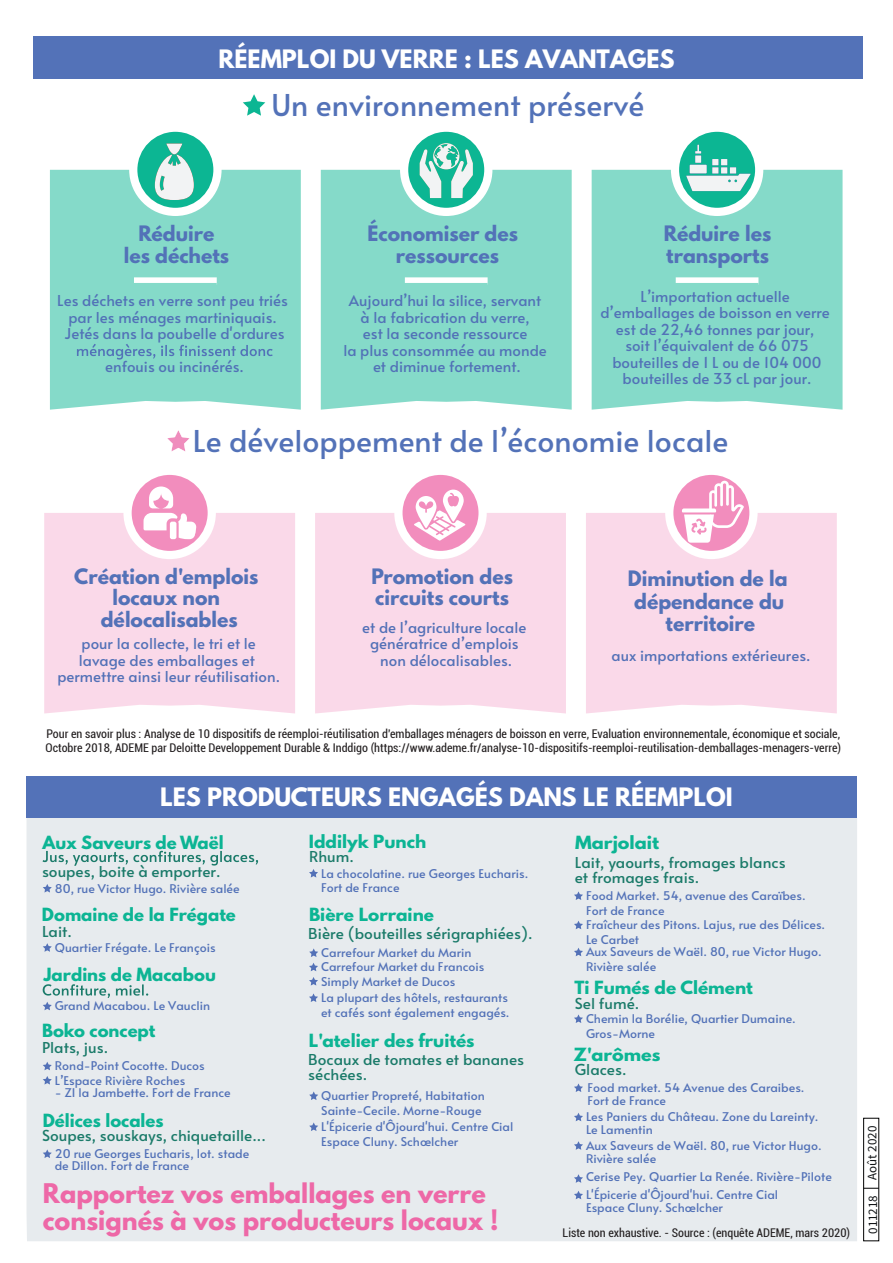
<style>
.page{position:relative;width:893px;height:1263px;background:#fff}
.page>*{position:absolute;margin:0;border:0;box-sizing:border-box;transform-origin:0 0}
.t1{font:30px "Alata";color:#5372b8}
.t2{font:700 24px/27px "League Spartan";color:#ee68a7}
.t3{font:700 22.5px "League Spartan";color:#fff}
.t4{font:700 18.9px/21.8px "League Spartan";color:#5372b8;text-align:center}
.t5{font:700 16.05px "League Spartan";color:#0cb594}
.t6{font:700 16.05px "League Spartan";color:#0cb594;scale:1.05 1}
.t7{font:700 16.05px "League Spartan";color:#0cb594;scale:1.09 1}
.t8{font:15px/16.5px "Alata";color:#5372b8;text-align:center}
.t9{font:15px/15px "Alata";color:#1b7b6a}
.t10{font:13.05px "Source Sans Pro";color:#111416}
.t11{font:12px/14.4px "Alata";color:#5372b8}
.t12{font:condensed 12px/13.5px "Roboto";color:#231f20}
</style>
<div class="page">
<div style="left:26px;top:818px;width:831px;height:423px;background:#e7ebee"></div>
<div style="left:27px;top:776px;width:830px;height:42px;background:#5372b8"></div>
<div style="left:33px;top:37px;width:830px;height:42px;background:#5372b8"></div>
<div style="left:315px;top:513px;width:251px;height:200px;background:#fad9e9"></div>
<div style="left:586px;top:513px;width:251px;height:200px;background:#fad9e9"></div>
<div style="left:44px;top:513px;width:251px;height:200px;background:#fad9e9"></div>
<svg style="left:132px;top:475px;width:76px;height:76px;background:#f290be"></svg>
<div style="left:403px;top:475px;width:75px;height:76px;background:#f28dbd;border-radius:50%"></div>
<svg style="left:673px;top:475px;width:76px;height:76px"></svg>
<div style="left:137px;top:132px;width:76px;height:76px;background:#0cb693;border-radius:50%"></div>
<svg style="left:50px;top:170px;width:251px;height:240px;background:#88daca"></svg>
<svg style="left:134px;top:277px;width:83px;height:8px"></svg>
<div style="left:408px;top:132px;width:76px;height:76px;background:#0cb693;border-radius:50%"></div>
<div style="left:321px;top:170px;width:251px;height:240px;background:#85dac9"></div>
<svg style="left:405px;top:277px;width:83px;height:8px"></svg>
<div style="left:679px;top:132px;width:76px;height:76px;background:#0cb693;border-radius:50%"></div>
<div style="left:592px;top:170px;width:250px;height:240px;background:#85dac9"></div>
<svg style="left:676px;top:277px;width:82px;height:8px"></svg>
<svg style="left:77px;top:344px;width:196px;height:16px;background:#7ac4c5"></svg>
<svg style="left:155px;top:144px;width:39px;height:56px"></svg>
<div style="left:690px;top:165px;width:17px;height:8px;background:#f2f3f4"></div>
<div style="left:730px;top:167px;width:6px;height:7px;background:#f2f3f4"></div>
<div style="left:721px;top:167px;width:6px;height:7px;background:#f2f3f4"></div>
<div style="left:712px;top:167px;width:6px;height:7px;background:#f2f3f4"></div>
<svg style="left:712px;top:159px;width:15px;height:6px"></svg>
<div style="left:695px;top:155px;width:6px;height:8px;background:#f2f3f4"></div>
<svg style="left:695px;top:145px;width:6px;height:9px"></svg>
<svg style="left:686px;top:174px;width:65px;height:17px"></svg>
<svg style="left:420px;top:143px;width:53px;height:55px"></svg>
<svg style="left:43px;top:851px;width:215px;height:15px;background:#bcd3d2"></svg>
<svg style="left:414px;top:490px;width:51px;height:51px"></svg>
<svg style="left:682px;top:481px;width:62px;height:62px"></svg>
<svg style="left:144px;top:486px;width:52px;height:53px"></svg>
<svg style="left:243px;top:94px;width:22px;height:22px"></svg>
<svg style="left:167px;top:430px;width:23px;height:22px"></svg>
<div style="left:863px;top:1118px;width:16px;height:123px;border:1px solid #000001"></div>
<svg style="left:864px;top:1188px;width:15px;height:1px"></svg>
<svg style="left:43px;top:884px;width:9px;height:8px"></svg>
<svg style="left:309px;top:869px;width:9px;height:8px"></svg>
<svg style="left:309px;top:948px;width:9px;height:9px"></svg>
<svg style="left:574px;top:891px;width:9px;height:9px"></svg>
<svg style="left:574px;top:921px;width:9px;height:8px"></svg>
<svg style="left:574px;top:948px;width:9px;height:8px"></svg>
<svg style="left:574px;top:1014px;width:9px;height:9px"></svg>
<svg style="left:574px;top:1083px;width:9px;height:9px"></svg>
<svg style="left:574px;top:1113px;width:9px;height:8px"></svg>
<svg style="left:574px;top:1141px;width:9px;height:9px"></svg>
<svg style="left:574px;top:1174px;width:9px;height:9px"></svg>
<svg style="left:574px;top:1191px;width:9px;height:8px"></svg>
<svg style="left:309px;top:1091px;width:9px;height:9px"></svg>
<svg style="left:309px;top:1122px;width:9px;height:9px"></svg>
<svg style="left:309px;top:963px;width:9px;height:8px"></svg>
<svg style="left:43px;top:984px;width:105px;height:26px;background:#cbdbdc"></svg>
<svg style="left:43px;top:1062px;width:9px;height:8px"></svg>
<svg style="left:43px;top:1076px;width:9px;height:8px"></svg>
<svg style="left:43px;top:1149px;width:9px;height:9px"></svg>
<svg style="left:43px;top:943px;width:9px;height:9px"></svg>
<svg style="left:309px;top:977px;width:9px;height:8px"></svg>
<svg style="left:309px;top:993px;width:9px;height:9px"></svg>
<h3 class="t3" style="left:218px;top:41px;width:457px">RÉEMPLOI DU VERRE : LES AVANTAGES</h3>
<h1 class="t1" style="left:271px;top:82px;width:374px">Un environnement préservé</h1>
<h3 class="t4" style="left:124px;top:222px;width:107px">Réduire les déchets</h3>
<p class="t8" style="left:57px;top:292px;width:232px">Les déchets en verre sont peu triés par les ménages martiniquais.<br>Jetés dans la poubelle d'ordures</p>
<p class="t8" style="left:105px;top:358px;width:140px">enfouis ou incinérés.</p>
<h3 class="t4" style="left:368px;top:222px;width:152px">Économiser des ressources</h3>
<p class="t8" style="left:343px;top:292px;width:205px">Aujourd’hui la silice, servant à la fabrication du verre,<br>est la seconde ressource<br>la plus consommée au monde et diminue fortement.</p>
<h3 class="t4" style="left:664px;top:222px;width:109px;text-align:left">Réduire les transports</h3>
<p class="t8" style="left:600px;top:288px;width:231px">L’importation actuelle d’emballages de boisson en verre est de 22,46 tonnes par jour,<br>soit l’équivalent de 66 075 bouteilles de 1 L ou de 104 000 bouteilles de 33 cL par jour.</p>
<h1 class="t1" style="left:193px;top:418px;width:537px">Le développement de l’économie locale</h1>
<h3 class="t4" style="left:74px;top:565px;width:186px">Création d'emplois locaux non délocalisables</h3>
<h3 class="t4" style="left:628px;top:567px;width:161px;line-height:22.6px">Diminution de la dépendance du territoire</h3>
<h3 class="t4" style="left:371px;top:565px;width:143px;text-align:left">Promotion des circuits courts</h3>
<p class="t8" style="left:362px;top:618px;width:166px">et de l’agriculture locale génératrice d’emplois non délocalisables.</p>
<p class="t8" style="left:57px;top:635px;width:224px">pour la collecte, le tri et le lavage des emballages et permettre ainsi leur réutilisation.</p>
<p class="t8" style="left:611px;top:647px;width:200px">aux importations extérieures.</p>
<p class="t12" style="left:46px;top:727px;width:797px">Pour en savoir plus : Analyse de 10 dispositifs de réemploi-réutilisation d'emballages ménagers de boisson en verre, Evaluation environnementale, économique et sociale,<br>Octobre 2018, ADEME par Deloitte Developpement Durable &amp; Inddigo (https://www.ademe.fr/analyse-10-dispositifs-reemploi-reutilisation-demballages-menagers-verre)</p>
<h3 class="t3" style="left:160px;top:779px;width:574px">LES PRODUCTEURS ENGAGÉS DANS LE RÉEMPLOI</h3>
<h3 class="t5" style="left:42px;top:830px;width:183px">Aux Saveurs de Waël</h3>
<p class="t9" style="left:42px;top:863px;width:180px">soupes, boite à emporter.</p>
<p class="t11" style="left:55px;top:880px;width:186px">80, rue Victor Hugo. Rivière salée</p>
<h3 class="t5" style="left:42px;top:902px;width:195px">Domaine de la Frégate</h3>
<p class="t9" style="left:42px;top:923px;width:31px">Lait.</p>
<p class="t11" style="left:55px;top:940px;width:162px">Quartier Frégate. Le François</p>
<h3 class="t5" style="left:44px;top:962px;width:174px">Jardins de Macabou</h3>
<p class="t11" style="left:55px;top:998px;width:157px">Grand Macabou. Le Vauclin</p>
<h3 class="t5" style="left:42px;top:1018px;width:115px">Boko concept</h3>
<p class="t9" style="left:42px;top:1039px;width:68px">Plats, jus.</p>
<p class="t11" style="left:55px;top:1058px;width:152px">Rond-Point Cocotte. Ducos<br>L’Espace Rivière Roches</p>
<p class="t11" style="left:55px;top:1084px;width:177px">- ZI la Jambette. Fort de France</p>
<h3 class="t5" style="left:43px;top:1108px;width:122px">Délices locales</h3>
<p class="t9" style="left:42px;top:1127px;width:225px">Soupes, souskays, chiquetaille...</p>
<p class="t11" style="left:55px;top:1147px;width:196px;line-height:12px">20 rue Georges Eucharis, lot. stade de Dillon. Fort de France</p>
<h3 class="t6" style="left:309px;top:829px;width:113px">Iddilyk Punch</h3>
<p class="t9" style="left:309px;top:848px;width:46px">Rhum.</p>
<p class="t11" style="left:321px;top:865px;width:209px">La chocolatine. rue Georges Eucharis.<br>Fort de France</p>
<h3 class="t6" style="left:309px;top:902px;width:121px">Bière Lorraine</h3>
<p class="t9" style="left:308px;top:925px;width:226px">Bière (bouteilles sérigraphiées).</p>
<p class="t11" style="left:321px;top:945px;width:152px">Carrefour Market du Marin</p>
<p class="t11" style="left:321px;top:959px;width:165px">Carrefour Market du Francois</p>
<p class="t11" style="left:321px;top:972px;width:188px;line-height:16.5px">Simply Market de Ducos<br>La plupart des hôtels, restaurants</p>
<p class="t11" style="left:321px;top:1004px;width:190px">et cafés sont également engagés.</p>
<h3 class="t6" style="left:309px;top:1028px;width:159px">L'atelier des fruités</h3>
<p class="t9" style="left:308px;top:1051px;width:217px">Bocaux de tomates et bananes séchées.</p>
<p class="t11" style="left:321px;top:1088px;width:165px">Quartier Propreté, Habitation<br>Sainte-Cecile. Morne-Rouge</p>
<p class="t11" style="left:321px;top:1119px;width:194px">L'Épicerie d'Ôjourd'hui. Centre Cial<br>Espace Cluny. Schœlcher</p>
<h2 class="t2" style="left:43px;top:1180px;width:457px">Rapportez vos emballages en verre consignés à vos producteurs locaux !</h2>
<h3 class="t7" style="left:575px;top:829px;width:79px">Marjolait</h3>
<p class="t9" style="left:575px;top:854px;width:212px">Lait, yaourts, fromages blancs et fromages frais.</p>
<p class="t11" style="left:586px;top:888px;width:241px">Food Market. 54, avenue des Caraïbes.<br>Fort de France<br>Fraîcheur des Pitons. Lajus, rue des Délices.<br>Le Carbet</p>
<p class="t11" style="left:586px;top:944px;width:237px">Aux Saveurs de Waël. 80, rue Victor Hugo.<br>Rivière salée</p>
<h3 class="t6" style="left:574px;top:975px;width:171px">Ti Fumés de Clément</h3>
<p class="t9" style="left:575px;top:996px;width:66px">Sel fumé.</p>
<p class="t11" style="left:586px;top:1011px;width:211px">Chemin la Borélie, Quartier Dumaine.<br>Gros-Morne</p>
<h3 class="t7" style="left:574px;top:1041px;width:81px">Z'arômes</h3>
<p class="t9" style="left:575px;top:1061px;width:53px">Glaces.</p>
<p class="t11" style="left:587px;top:1081px;width:219px;line-height:12.9px">Food market. 54 Avenue des Caraibes.<br>Fort de France</p>
<p class="t11" style="left:586px;top:1110px;width:234px;line-height:12.9px">Les Paniers du Château. Zone du Lareinty.<br>Le Lamentin</p>
<p class="t11" style="left:586px;top:1138px;width:237px;line-height:12.9px">Aux Saveurs de Waël. 80, rue Victor Hugo.<br>Rivière salée</p>
<p class="t11" style="left:586px;top:1167px;width:247px;line-height:18px">Cerise Pey. Quartier La Renée. Rivière-Pilote<br>L'Épicerie d'Ôjourd'hui. Centre Cial</p>
<p class="t11" style="left:586px;top:1200px;width:139px">Espace Cluny. Schœlcher</p>
<p class="t12" style="left:563px;top:1226px;width:289px">Liste non exhaustive. - Source : (enquête ADEME, mars 2020)</p>
<p class="t10" style="left:864px;top:1234px;width:109px;rotate:-90deg">011218 Août 2020</p>
</div>
